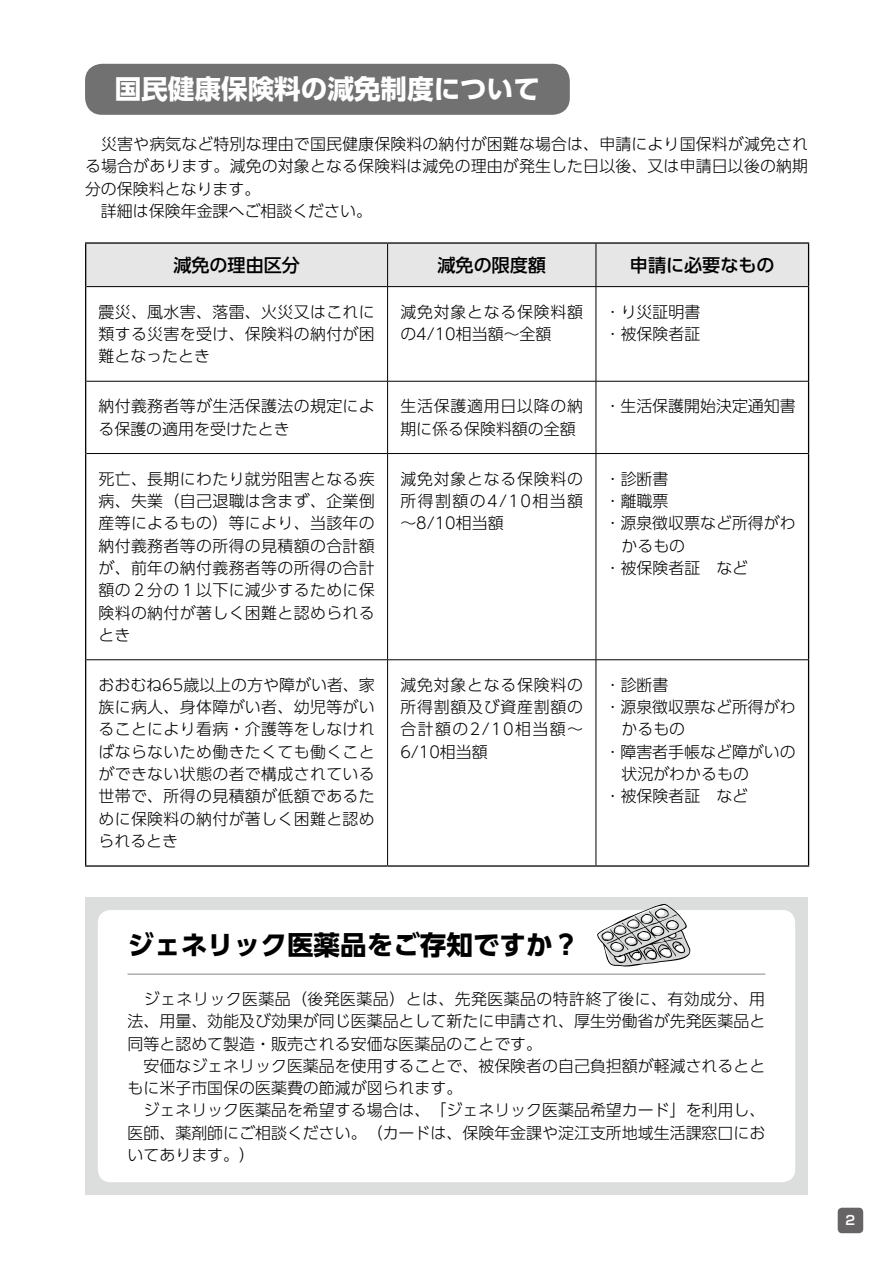
<style>
.page{position:relative;width:893px;height:1263px;background:#fff}
.page>*{position:absolute;margin:0;border:0;box-sizing:border-box;transform-origin:0 0}
.t1{font:700 26.55px "UD Shin Go Pro";color:#000}
.t2{font:700 26.55px "UD Shin Go Pro";color:#fff}
.t3{font:500 18px "UD Shin Go Pro";color:#000}
.t4{font:300 15.9px/22.4px "UD Shin Go Pro";color:#000;text-align:justify}
.t5{font:300 15.9px/22.4px "UD Shin Go Pro";letter-spacing:.02em;color:#000}
.t6{font:300 15.9px/22.4px "UD Shin Go Pro";letter-spacing:.045em;color:#000}
.t7{font:300 15.9px/22.4px "UD Shin Go Pro";letter-spacing:.025em;color:#000}
.t8{font:700 12.75px "Shin Go Pr 6 De";color:#fff}
</style>
<div class="page">
<div style="left:838px;top:1208px;width:25px;height:25px;background:#666464;border-radius:4px"></div>
<div style="left:85px;top:897px;width:723px;height:298px;background:#dcdddd"></div>
<div style="left:98px;top:910px;width:697px;height:272px;background:#fff;border-radius:13px"></div>
<div style="left:85px;top:64px;width:485px;height:51px;background:#727171;border-radius:17px"></div>
<div style="left:86px;top:244px;width:722px;height:42px;background:#e6e6e6"></div>
<hr style="left:387px;top:244px;width:1px;height:42px;background:#000">
<hr style="left:596px;top:244px;width:1px;height:42px;background:#000">
<hr style="left:86px;top:286px;width:302px;height:1px;background:#000">
<hr style="left:388px;top:286px;width:208px;height:1px;background:#000">
<hr style="left:387px;top:287px;width:1px;height:94px;background:#000">
<hr style="left:596px;top:286px;width:212px;height:1px;background:#000">
<hr style="left:596px;top:287px;width:1px;height:94px;background:#000">
<hr style="left:86px;top:381px;width:302px;height:1px;background:#000">
<hr style="left:388px;top:381px;width:208px;height:1px;background:#000">
<hr style="left:387px;top:382px;width:1px;height:71px;background:#000">
<hr style="left:596px;top:381px;width:212px;height:1px;background:#000">
<hr style="left:596px;top:382px;width:1px;height:71px;background:#000">
<hr style="left:86px;top:453px;width:302px;height:1px;background:#000">
<hr style="left:388px;top:453px;width:208px;height:1px;background:#000">
<hr style="left:387px;top:454px;width:1px;height:205px;background:#000">
<hr style="left:596px;top:453px;width:212px;height:1px;background:#000">
<hr style="left:596px;top:454px;width:1px;height:205px;background:#000">
<hr style="left:86px;top:659px;width:302px;height:1px;background:#000">
<hr style="left:388px;top:659px;width:208px;height:1px;background:#000">
<hr style="left:387px;top:660px;width:1px;height:205px;background:#000">
<hr style="left:596px;top:659px;width:212px;height:1px;background:#000">
<hr style="left:596px;top:660px;width:1px;height:205px;background:#000">
<hr style="left:85px;top:242px;width:303px;height:2px;background:#000">
<hr style="left:85px;top:244px;width:1px;height:43px;background:#000">
<hr style="left:388px;top:242px;width:208px;height:2px;background:#000">
<hr style="left:596px;top:242px;width:213px;height:2px;background:#000">
<hr style="left:808px;top:244px;width:1px;height:43px;background:#000">
<hr style="left:85px;top:287px;width:1px;height:94px;background:#000">
<hr style="left:808px;top:287px;width:1px;height:94px;background:#000">
<hr style="left:85px;top:381px;width:1px;height:72px;background:#000">
<hr style="left:808px;top:381px;width:1px;height:72px;background:#000">
<hr style="left:85px;top:453px;width:1px;height:207px;background:#000">
<hr style="left:808px;top:453px;width:1px;height:207px;background:#000">
<hr style="left:85px;top:660px;width:1px;height:205px;background:#000">
<hr style="left:808px;top:660px;width:1px;height:205px;background:#000">
<hr style="left:85px;top:865px;width:303px;height:2px;background:#000">
<hr style="left:388px;top:865px;width:208px;height:2px;background:#000">
<hr style="left:596px;top:865px;width:213px;height:2px;background:#000">
<hr style="left:128px;top:973px;width:637px;height:2px;background:#9fa0a0">
<svg style="left:597px;top:904px;width:94px;height:63px"></svg>
<h1 class="t2" style="left:115px;top:68px;width:427px">国民健康保険料の減免制度について</h1>
<p class="t4" style="left:85px;top:132px;width:725px;text-align:left">　災害や病気など特別な理由で国民健康保険料の納付が困難な場合は、申請により国保料が減免される場合があります。減免の対象となる保険料は減免の理由が発生した日以後、又は申請日以後の納期分の保険料となります。<br>　詳細は保険年金課へご相談ください。</p>
<p class="t3" style="left:630px;top:250px;width:146px">申請に必要なもの</p>
<p class="t3" style="left:173px;top:250px;width:128px">減免の理由区分</p>
<p class="t4" style="left:98px;top:300px;width:278px">震災、風水害、落雷、火災又はこれに類する災害を受け、保険料の納付が困難となったとき</p>
<p class="t6" style="left:400px;top:300px;width:184px">減免対象となる保険料額の4/10相当額～全額</p>
<p class="t4" style="left:609px;top:300px;width:93px">･り災証明書･被保険者証</p>
<p class="t5" style="left:98px;top:394px;width:278px">納付義務者等が生活保護法の規定による保護の適用を受けたとき</p>
<p class="t7" style="left:400px;top:394px;width:184px">生活保護適用日以降の納期に係る保険料額の全額</p>
<p class="t4" style="left:609px;top:394px;width:189px">･生活保護開始決定通知書</p>
<p class="t4" style="left:98px;top:467px;width:278px">死亡、長期にわたり就労阻害となる疾病、失業（自己退職は含まず、企業倒産等によるもの）等により、当該年の納付義務者等の所得の見積額の合計額が、前年の納付義務者等の所得の合計額の２分の１以下に減少するために保険料の納付が著しく困難と認められるとき</p>
<p class="t4" style="left:400px;top:467px;width:184px">減免対象となる保険料の所得割額の4/10相当額～8/10相当額</p>
<p class="t4" style="left:609px;top:467px;width:61px">･診断書</p>
<p class="t3" style="left:438px;top:250px;width:110px">減免の限度額</p>
<p class="t4" style="left:609px;top:489px;width:61px">･離職票</p>
<p class="t4" style="left:609px;top:511px;width:189px">･源泉徴収票など所得がわ</p>
<p class="t4" style="left:621px;top:534px;width:65px">かるもの</p>
<p class="t4" style="left:609px;top:556px;width:141px">･被保険者証　など</p>
<p class="t4" style="left:98px;top:673px;width:278px">おおむね65歳以上の方や障がい者、家族に病人、身体障がい者、幼児等がいることにより看病・介護等をしなければならないため働きたくても働くことができない状態の者で構成されている世帯で、所得の見積額が低額であるために保険料の納付が著しく困難と認められるとき</p>
<p class="t4" style="left:400px;top:673px;width:184px">減免対象となる保険料の所得割額及び資産割額の合計額の2/10相当額~ 6/10相当額</p>
<p class="t4" style="left:609px;top:673px;width:61px">･診断書</p>
<p class="t4" style="left:609px;top:695px;width:189px">･源泉徴収票など所得がわ</p>
<p class="t4" style="left:621px;top:718px;width:65px">かるもの</p>
<p class="t4" style="left:609px;top:740px;width:189px">･障害者手帳など障がいの</p>
<p class="t4" style="left:621px;top:762px;width:129px">状況がわかるもの</p>
<p class="t4" style="left:609px;top:785px;width:141px">･被保険者証　など</p>
<h1 class="t1" style="left:128px;top:923px;width:453px">ジェネリック医薬品をご存知ですか?</h1>
<p class="t4" style="left:128px;top:987px;width:639px;text-align:left">　ジェネリック医薬品（後発医薬品）とは、先発医薬品の特許終了後に、有効成分、用法、用量、効能及び効果が同じ医薬品として新たに申請され、厚生労働省が先発医薬品と同等と認めて製造・販売される安価な医薬品のことです。<br>　安価なジェネリック医薬品を使用することで、被保険者の自己負担額が軽減されるとともに米子市国保の医薬費の節減が図られます。<br>　ジェネリック医薬品を希望する場合は、「ジェネリック医薬品希望カード」を利用し、医師、薬剤師にご相談ください。（カードは、保険年金課や淀江支所地域生活課窓口においてあります。(</p>
<p class="t8" style="left:846px;top:1210px;width:11px">2</p>
</div>
